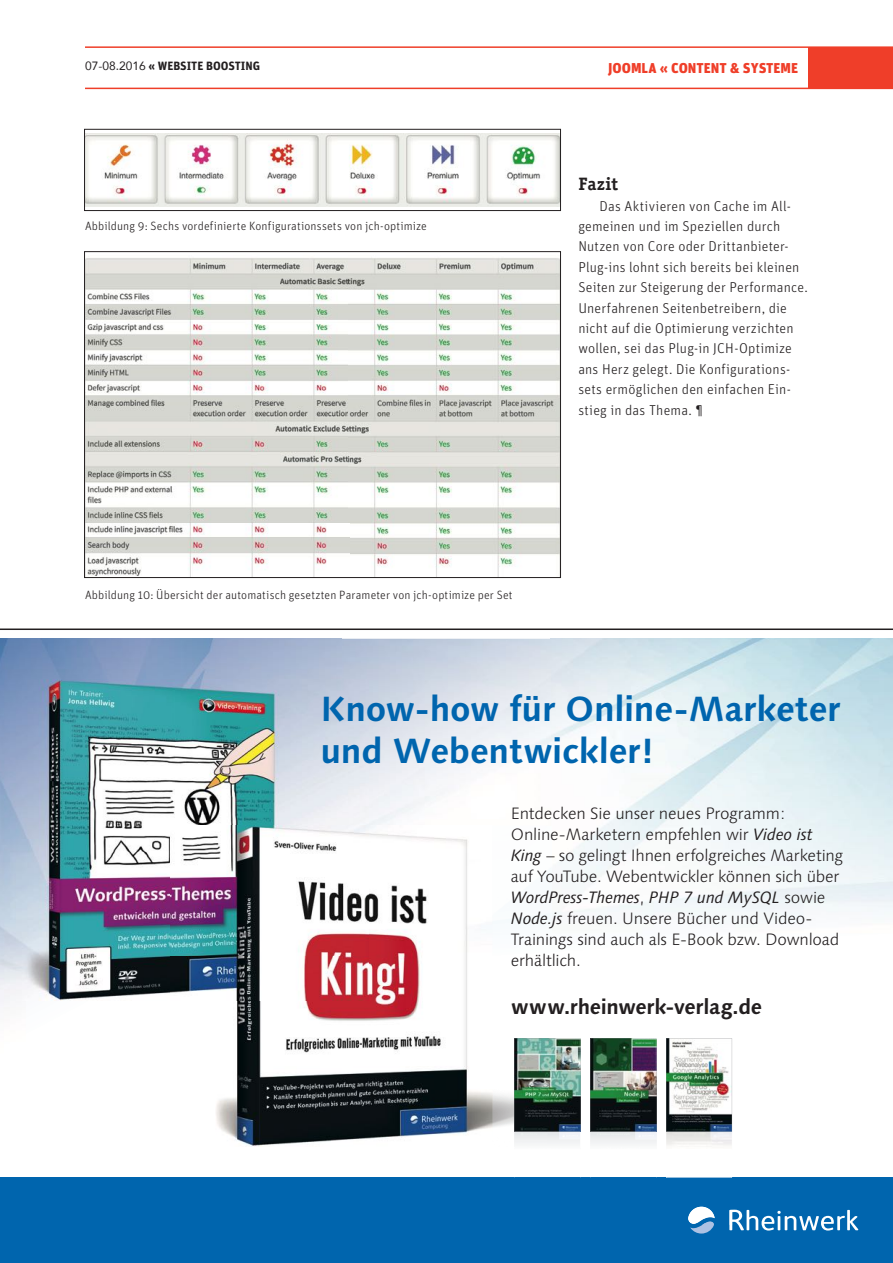
<style>
.page{position:relative;width:893px;height:1263px;background:#fff}
.page>*{position:absolute;margin:0;border:0;box-sizing:border-box;transform-origin:0 0}
.t1{font:700 34.95px/42px "Linotype Syntax";letter-spacing:-.01em;color:#0065ae}
.t2{font:700 21px "Linotype Syntax";letter-spacing:-.01em;color:#231f20}
.t3{font:700 18px "Officina Serif Std";letter-spacing:.01em;color:#231f20}
.t4{font:300 16.5px/21px "Linotype Syntax";letter-spacing:-.01em;color:#231f20}
.t5{font:300 14.25px/20.4px "Unit";letter-spacing:.015em;color:#231f20}
.t6{font:900 14.25px "Unit";color:#ef3e29}
.t7{font:300 12px "Unit";letter-spacing:.01em;color:#231f20}
.t8{font:700 12px "Unit";color:#231f20}
.s1{font-family:"Avenir";font-weight:400}
.s2{font-weight:400;font-style:italic}
</style>
<div class="page">
<div style="left:808px;top:47px;width:85px;height:41px;background:#ef3e29"></div>
<hr style="left:85px;top:46px;width:808px;height:2px;background:#ef3e29">
<hr style="left:85px;top:88px;width:808px;height:1px;background:#ef3e29">
<svg style="left:86px;top:133px;width:473px;height:74px"></svg>
<img style="left:86px;top:134px;width:473px;height:72px">
<div style="left:84px;top:129px;width:477px;height:82px;border:1px solid #231f20"></div>
<img style="left:86px;top:258px;width:473px;height:318px">
<div style="left:84px;top:251px;width:477px;height:327px;border:1px solid #231f20"></div>
<img style="left:551px;top:639px;width:342px;height:279px">
<img style="left:0;top:639px;width:341px;height:40px">
<img style="left:546px;top:913px;width:5px;height:6px">
<img style="left:580px;top:1041px;width:1px;height:91px">
<div style="left:0;top:1177px;width:893px;height:86px;background:#0065ae"></div>
<img style="left:0;top:679px;width:175px;height:161px">
<img style="left:175px;top:679px;width:193px;height:146px">
<img style="left:0;top:840px;width:170px;height:160px">
<img style="left:368px;top:825px;width:100px;height:161px">
<img style="left:216px;top:1000px;width:115px;height:146px">
<img style="left:331px;top:986px;width:162px;height:155px">
<img style="left:170px;top:825px;width:198px;height:175px">
<img style="left:514px;top:1038px;width:66px;height:94px">
<img style="left:666px;top:1038px;width:66px;height:94px">
<img style="left:590px;top:1038px;width:66px;height:94px">
<svg style="left:666px;top:1177px;width:192px;height:56px"></svg>
<hr style="left:0;top:628px;width:893px;height:2px;background:#231f20">
<p class="t8" style="left:85px;top:59px;width:177px"><span class="s1">07-08.2016</span> « WEBSITE BOOSTING</p>
<p class="t6" style="left:608px;top:59px;width:191px">JOOMLA « CONTENT &amp; SYSTEME</p>
<p class="t7" style="left:85px;top:219px;width:343px">Abbildung 9: Sechs vordefinierte Konfigurationssets von jch-optimize</p>
<p class="t3" style="left:578px;top:173px;width:41px">Fazit</p>
<p class="t5" style="left:578px;top:195px;width:231px;text-indent:21px">Das Aktivieren von Cache im All&shy;gemeinen und im Speziellen durch Nutzen von Core oder Drittanbieter-Plug-ins lohnt sich bereits bei kleinen Seiten zur Steigerung der Performance.<br>Unerfahrenen Seitenbetreibern, die nicht auf die Optimierung verzichten wollen, sei das Plug-in JCH-Optimize ans Herz gelegt. Die Konfigurations&shy;sets ermöglichen den einfachen Ein&shy;stieg in das Thema. ¶</p>
<p class="t7" style="left:85px;top:588px;width:429px">Abbildung 10: Übersicht der automatisch gesetzten Parameter von jch-optimize per Set</p>
<h1 class="t1" style="left:320px;top:687px;width:521px">Know-how für Online-Marketer und Webentwickler!</h1>
<p class="t4" style="left:511px;top:803px;width:334px">Entdecken Sie unser neues Programm:<br>Online-Marketern empfehlen wir <span class="s2">Video ist King</span> – so gelingt Ihnen erfolgreiches Marketing auf YouTube. Webentwickler können sich über <span class="s2">WordPress-Themes</span>, <span class="s2">PHP 7 und MySQL</span> sowie <span class="s2">Node.js</span> freuen. Unsere Bücher und Video-Trainings sind auch als E-Book bzw. Download erhältlich.</p>
<h2 class="t2" style="left:511px;top:994px;width:252px">www.rheinwerk-verlag.de</h2>
</div>
